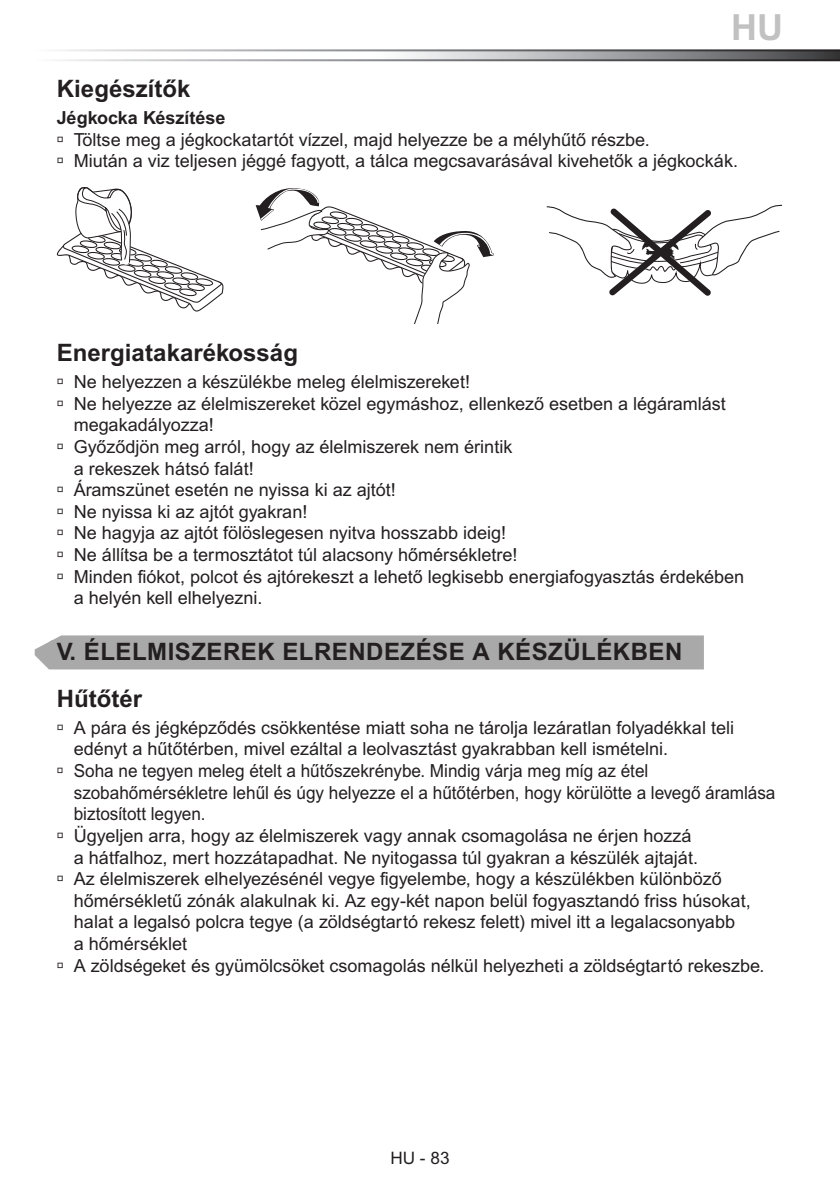
<style>
.page{position:relative;width:840px;height:1191px;background:#fff}
.page>*{position:absolute;margin:0;border:0;box-sizing:border-box;transform-origin:0 0}
.t1{font:700 36px "Arial MT Pro";color:#c1c1c1}
.t2{font:700 24px/46.6px "Arial MT Pro";letter-spacing:.01em;color:#231f20}
.t3{font:18px/21.6px "Arial MT Pro";color:#231f20}
.t4{font:18px/21.6px "Arial MT Pro";color:#231f20;scale:.95 1}
.t5{font:700 18px "Arial MT Pro";color:#231f20}
.t6{font:17.2px "Arial MT Pro";color:#231f20}
</style>
<div class="page">
<svg style="left:58px;top:49px;width:781px;height:12px"></svg>
<svg style="left:34px;top:635px;width:670px;height:35px;background:#acacac"></svg>
<svg style="left:57px;top:187px;width:167px;height:125px"></svg>
<svg style="left:255px;top:188px;width:238px;height:135px"></svg>
<svg style="left:546px;top:204px;width:235px;height:92px"></svg>
<h1 class="t1" style="left:730px;top:6px;width:53px">HU</h1>
<h2 class="t2" style="left:57px;top:66px;width:135px">Kiegészítők</h2>
<p class="t5" style="left:57px;top:107px;width:170px">Jégkocka Készítése</p>
<p class="t3" style="left:57px;top:129px;width:594px">→ Töltse meg a jégkockatartót vízzel, majd helyezze be a mélyhűtő részbe.</p>
<p class="t3" style="left:57px;top:151px;width:682px">→ Miután a viz teljesen jéggé fagyott, a tálca megcsavarásával kivehetők a jégkockák.</p>
<h2 class="t2" style="left:57px;top:330px;width:243px">Energiatakarékosság</h2>
<p class="t3" style="left:57px;top:372px;width:414px">→ Ne helyezzen a készülékbe meleg élelmiszereket!</p>
<p class="t3" style="left:74px;top:393px;width:653px;text-indent:-17px">→ Ne helyezze az élelmiszereket közel egymáshoz, ellenkező esetben a légáramlást megakadályozza!</p>
<p class="t3" style="left:74px;top:437px;width:440px;text-indent:-17px">→ Győződjön meg arról, hogy az élelmiszerek nem érintik a rekeszek hátsó falát!</p>
<p class="t3" style="left:57px;top:480px;width:340px">→ Áramszünet esetén ne nyissa ki az ajtót!</p>
<p class="t3" style="left:57px;top:501px;width:252px">→ Ne nyissa ki az ajtót gyakran!</p>
<p class="t3" style="left:57px;top:523px;width:450px">→ Ne hagyja az ajtót fölöslegesen nyitva hosszabb ideig!</p>
<p class="t3" style="left:57px;top:545px;width:462px">→ Ne állítsa be a termosztátot túl alacsony hőmérsékletre!</p>
<p class="t3" style="left:74px;top:566px;width:671px;text-indent:-17px">→ Minden fiókot, polcot és ajtórekeszt a lehető legkisebb energiafogyasztás érdekében a helyén kell elhelyezni.</p>
<h2 class="t2" style="left:57px;top:629px;width:626px">V. ÉLELMISZEREK ELRENDEZÉSE A KÉSZÜLÉKBEN<br>Hűtőtér</h2>
<p class="t3" style="left:74px;top:717px;width:661px;text-indent:-17px">→ A pára és jégképződés csökkentése miatt soha ne tárolja lezáratlan folyadékkal teli edényt a hűtőtérben, mivel ezáltal a leolvasztást gyakrabban kell ismételni.</p>
<p class="t4" style="left:74px;top:761px;width:739px;text-indent:-17px">→ Soha ne tegyen meleg ételt a hűtőszekrénybe. Mindig várja meg míg az étel szobahőmérsékletre lehűl és úgy helyezze el a hűtőtérben, hogy körülötte a levegő áramlása biztosított legyen.</p>
<p class="t3" style="left:74px;top:825px;width:625px;text-indent:-17px">→ Ügyeljen arra, hogy az élelmiszerek vagy annak csomagolása ne érjen hozzá a hátfalhoz, mert hozzátapadhat. Ne nyitogassa túl gyakran a készülék ajtaját.</p>
<p class="t3" style="left:74px;top:869px;width:678px;text-indent:-17px">→ Az élelmiszerek elhelyezésénél vegye figyelembe, hogy a készülékben különböző hőmérsékletű zónák alakulnak ki. Az egy-két napon belül fogyasztandó friss húsokat, halat a legalsó polcra tegye (a zöldségtartó rekesz felett) mivel itt a legalacsonyabb<br>a hőmérséklet</p>
<p class="t3" style="left:57px;top:955px;width:709px">→ A zöldségeket és gyümölcsöket csomagolás nélkül helyezheti a zöldségtartó rekeszbe.</p>
<p class="t6" style="left:390px;top:1147px;width:61px">HU - 83</p>
</div>
